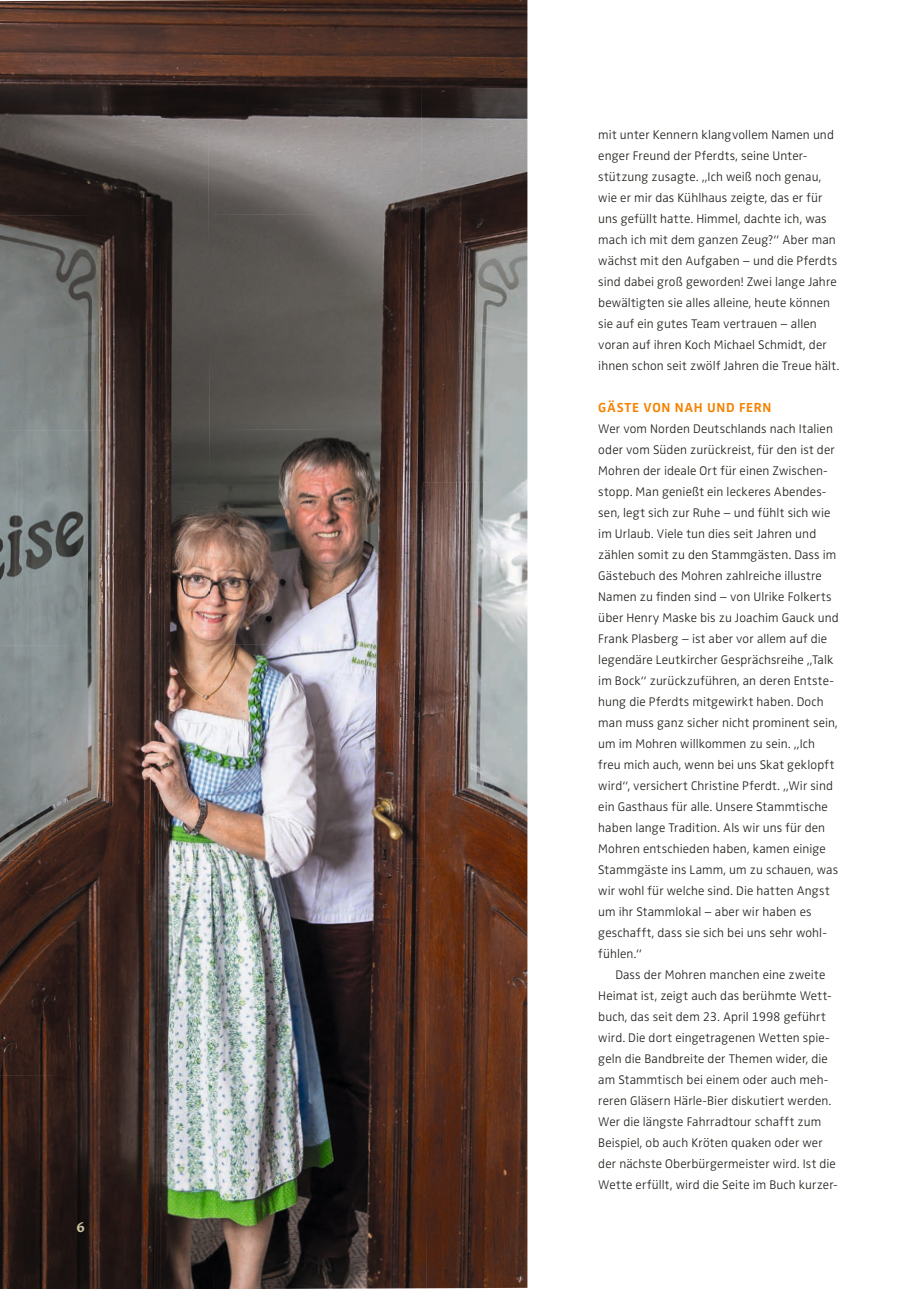
<style>
.page{position:relative;width:906px;height:1289px;background:#fff}
.page>*{position:absolute;margin:0;border:0;box-sizing:border-box;transform-origin:0 0}
.t1{font:700 15px "Skolar Basic";color:#c7c3a0}
.t2{font:700 13.5px "Zwo";letter-spacing:.05em;color:#f68200}
.t3{font:300 12.9px/21px "Zwo";letter-spacing:.01em;color:#21201c}
</style>
<div class="page">
<img style="left:0;top:0;width:207px;height:214px">
<img style="left:207px;top:0;width:214px;height:214px">
<img style="left:421px;top:0;width:106px;height:482px">
<img style="left:0;top:214px;width:208px;height:215px">
<img style="left:208px;top:213px;width:215px;height:216px">
<img style="left:0;top:429px;width:212px;height:859px">
<img style="left:209px;top:428px;width:215px;height:217px">
<img style="left:423px;top:482px;width:104px;height:483px">
<img style="left:210px;top:643px;width:216px;height:431px">
<img style="left:425px;top:965px;width:102px;height:323px">
<img style="left:212px;top:1073px;width:215px;height:215px">
<img style="left:77px;top:45px;width:163px;height:12px">
<p class="t1" style="left:77px;top:1216px;width:10px">6</p>
<p class="t3" style="left:598px;top:124px;width:242px">mit unter Kennern klangvollem Namen und enger Freund der Pferdts, seine Unter&shy;stützung zusagte. „Ich weiß noch genau, wie er mir das Kühlhaus zeigte, das er für uns gefüllt hatte. Himmel, dachte ich, was mach ich mit dem ganzen Zeug?“ Aber man wächst mit den Aufgaben – und die Pferdts sind dabei groß geworden! Zwei lange Jahre bewältigten sie alles alleine, heute können sie auf ein gutes Team vertrauen – allen voran auf ihren Koch Michael Schmidt, der ihnen schon seit zwölf Jahren die Treue hält.</p>
<p class="t2" style="left:598px;top:399px;width:174px">GÄSTE VON NAH UND FERN</p>
<p class="t3" style="left:598px;top:418px;width:242px">Wer vom Norden Deutschlands nach Italien oder vom Süden zurückreist, für den ist der Mohren der ideale Ort für einen Zwischen&shy;stopp. Man genießt ein leckeres Abendes&shy;sen, legt sich zur Ruhe – und fühlt sich wie im Urlaub. Viele tun dies seit Jahren und zählen somit zu den Stammgästen. Dass im Gästebuch des Mohren zahlreiche illustre Namen zu finden sind – von Ulrike Folkerts über Henry Maske bis zu Joachim Gauck und Frank Plasberg – ist aber vor allem auf die legendäre Leutkircher Gesprächsreihe „Talk im Bock“ zurückzuführen, an deren Entste&shy;hung die Pferdts mitgewirkt haben. Doch man muss ganz sicher nicht prominent sein, um im Mohren willkommen zu sein. „Ich freu mich auch, wenn bei uns Skat geklopft wird“, versichert Christine Pferdt. „Wir sind ein Gasthaus für alle. Unsere Stammtische haben lange Tradition. Als wir uns für den Mohren entschieden haben, kamen einige Stammgäste ins Lamm, um zu schauen, was wir wohl für welche sind. Die hatten Angst um ihr Stammlokal – aber wir haben es geschafft, dass sie sich bei uns sehr wohl&shy;fühlen.“</p>
<p class="t3" style="left:598px;top:964px;width:241px;text-indent:17px">Dass der Mohren manchen eine zweite Heimat ist, zeigt auch das berühmte Wett&shy;buch, das seit dem 23. April 1998 geführt wird. Die dort eingetragenen Wetten spie&shy;geln die Bandbreite der Themen wider, die am Stammtisch bei einem oder auch meh&shy;reren Gläsern Härle-Bier diskutiert werden.<br>Wer die längste Fahrradtour schafft zum Beispiel, ob auch Kröten quaken oder wer der nächste Oberbürgermeister wird. Ist die Wette erfüllt, wird die Seite im Buch kurzer-</p>
</div>
